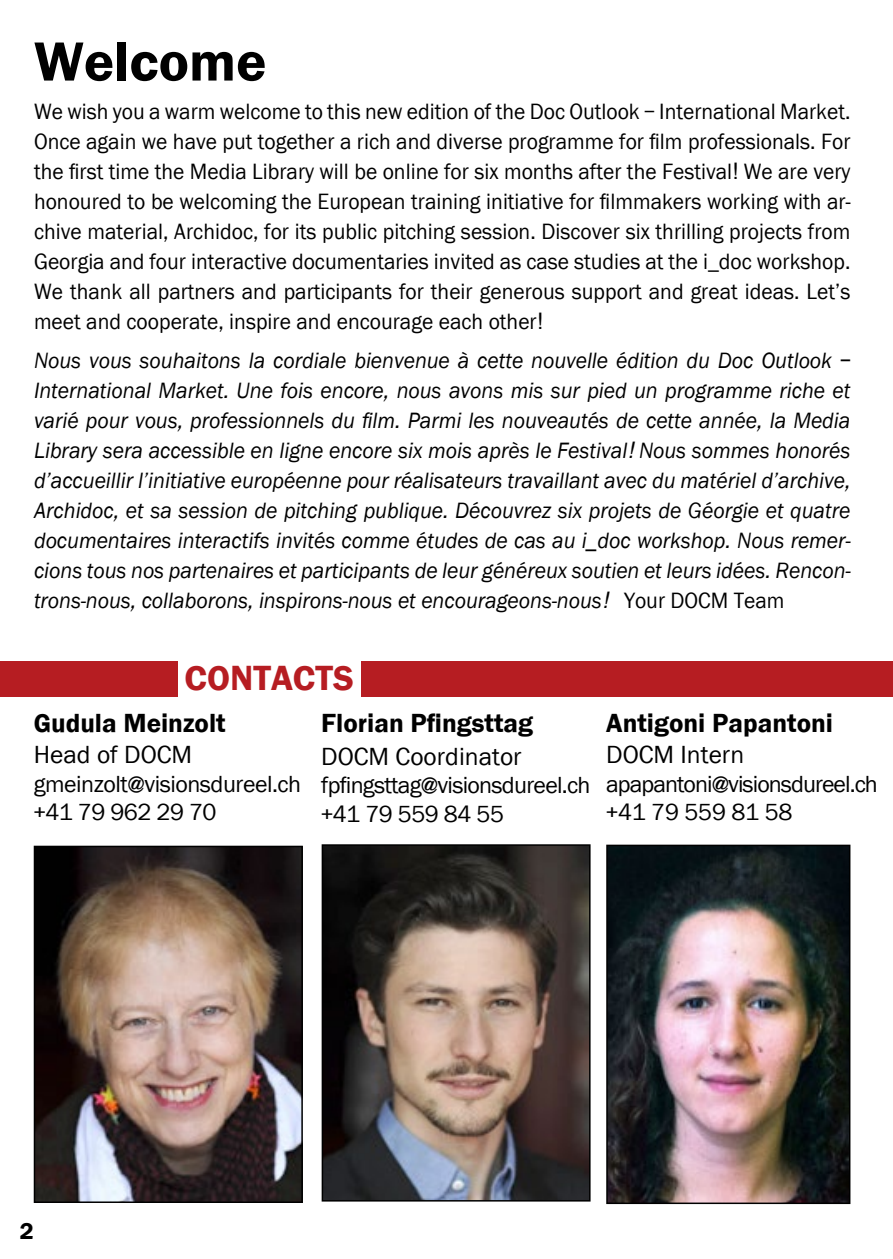
<style>
.page{position:relative;width:893px;height:1259px;background:#fff}
.page>*{position:absolute;margin:0;border:0;box-sizing:border-box;transform-origin:0 0}
.t1{font:600 57px "Franklin Got ITC";color:#000}
.t2{font:600 36px "Franklin Got ITC";color:#b61d22}
.t3{font:600 27px "Franklin Got ITC";color:#000}
.t4{font:25.5px "Franklin Got ITC";color:#000}
.t5{font:24px/28.8px "Franklin Got ITC";letter-spacing:-.03em;color:#000}
.t6{font:600 24px "Franklin Got ITC";color:#000}
.t7{font:italic 22.8px/30px "Franklin Got ITC";color:#000;text-align:justify;scale:.95 1}
.t8{font:22.8px/30px "Franklin Got ITC";color:#000;text-align:justify;scale:.95 1}
.s1{font-family:"Helvetica"}
.s2{font-style:normal}
</style>
<div class="page">
<div style="left:361px;top:661px;width:532px;height:36px;background:#b61d22"></div>
<img style="left:325px;top:847px;width:263px;height:351px">
<div style="left:322px;top:844px;width:269px;height:357px;border:2px solid #000"></div>
<div style="left:0;top:661px;width:177px;height:36px;background:#b61d22"></div>
<img style="left:37px;top:848px;width:263px;height:352px">
<div style="left:34px;top:845px;width:269px;height:358px;border:2px solid #000"></div>
<img style="left:609px;top:847px;width:238px;height:354px">
<div style="left:606px;top:844px;width:244px;height:360px;border:2px solid #000"></div>
<h1 class="t1" style="left:34px;top:29px;width:234px">Welcome</h1>
<p class="t8" style="left:34px;top:97px;width:861px">We wish you a warm welcome to this new edition of the Doc Outlook – International Market.<br>Once again we have put together a rich and diverse programme for film professionals. For the first time the Media Library will be online for six months after the Festival<span class="s1">!</span> We are very honoured to be welcoming the European training initiative for filmmakers working with ar&shy;chive material, Archidoc, for its public pitching session. Discover six thrilling projects from Georgia and four interactive documentaries invited as case studies at the i_doc workshop.<br>We thank all partners and participants for their generous support and great ideas. Let’s meet and cooperate, inspire and encourage each other<span class="s1">!</span></p>
<p class="t7" style="left:34px;top:345px;width:861px">Nous vous souhaitons la cordiale bienvenue à cette nouvelle édition du Doc Outlook – International Market. Une fois encore, nous avons mis sur pied un programme riche et varié pour vous, professionnels du film. Parmi les nouveautés de cette année, la Media Library sera accessible en ligne encore six mois après le Festival<span class="s1">!</span> Nous sommes honorés d’accueillir l’initiative européenne pour réalisateurs travaillant avec du matériel d’archive, Archidoc, et sa session de pitching publique. Découvrez six projets de Géorgie et quatre documentaires interactifs invités comme études de cas au i_doc workshop. Nous remer&shy;cions tous nos partenaires et participants de leur généreux soutien et leurs idées. Rencon&shy;trons-nous, collaborons, inspirons-nous et encourageons-nous<span class="s1">!</span> <span class="s2">Your DOCM Team</span></p>
<h2 class="t2" style="left:185px;top:657px;width:171px">CONTACTS</h2>
<p class="t3" style="left:34px;top:708px;width:193px">Gudula Meinzolt</p>
<p class="t4" style="left:34px;top:740px;width:160px">Head of DOCM</p>
<p class="t5" style="left:34px;top:769px;width:269px">gmeinzolt@visionsdureel.ch +41 79 962 29 70</p>
<p class="t3" style="left:321px;top:708px;width:213px">Florian Pfingsttag</p>
<p class="t4" style="left:321px;top:742px;width:202px">DOCM Coordinator</p>
<p class="t5" style="left:321px;top:771px;width:271px">fpfingsttag@visionsdureel.ch +41 79 559 84 55</p>
<p class="t3" style="left:606px;top:708px;width:228px">Antigoni Papantoni</p>
<p class="t4" style="left:606px;top:740px;width:139px">DOCM Intern</p>
<p class="t5" style="left:606px;top:769px;width:273px">apapantoni@visionsdureel.ch +41 79 559 81 58</p>
<p class="t6" style="left:20px;top:1217px;width:15px">2</p>
</div>
